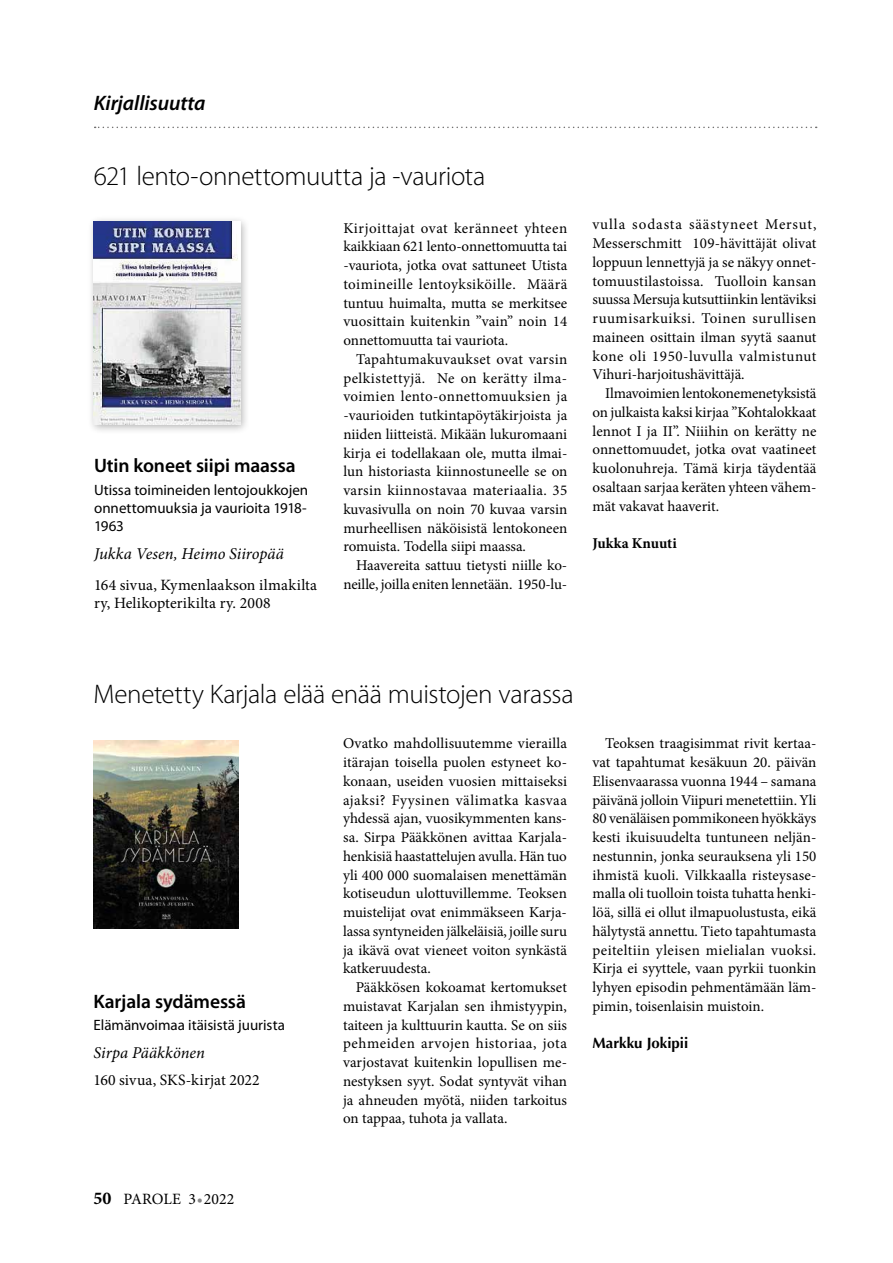
<style>
.page{position:relative;width:893px;height:1263px;background:#fff}
.page>*{position:absolute;margin:0;border:0;box-sizing:border-box;transform-origin:0 0}
.t1{font:300 27px "Myriad Pro";letter-spacing:-.015em;color:#000}
.t2{font:italic 600 21px "Myriad Pro";letter-spacing:-.005em;color:#000}
.t3{font:600 19.5px "Myriad Pro";letter-spacing:-.005em;color:#000}
.t4{font:italic 16.5px "Minion Pro";color:#000}
.t5{font:15.75px/18px "Minion Pro";letter-spacing:.005em;color:#000}
.t6{font:15px/18.8px "Minion Pro";color:#000;text-align:justify}
.t7{font:15px/18.3px "Myriad Pro";color:#000;text-align:justify}
.t8{font:700 15px "Optima";color:#000}
.t9{font:700 15px "Minion Pro";letter-spacing:-.005em;color:#000}
.s1{font-weight:700;font-size:18px}
.s2{color:#878787}
</style>
<div class="page">
<svg style="left:95px;top:127px;width:722px;height:1px"></svg>
<img style="left:94px;top:740px;width:145px;height:188px">
<div style="left:87px;top:215px;width:163px;height:219px;background:#000;opacity:.3"></div>
<img style="left:94px;top:222px;width:147px;height:202px">
<h2 class="t2" style="left:94px;top:90px;width:113px">Kirjallisuutta</h2>
<h1 class="t1" style="left:94px;top:161px;width:393px">621 lento-onnettomuutta ja -vauriota</h1>
<h3 class="t3" style="left:94px;top:453px;width:203px">Utin koneet siipi maassa</h3>
<p class="t7" style="left:94px;top:480px;width:216px">Utissa toimineiden lentojoukkojen onnettomuuksia ja vaurioita 1918- 1963</p>
<p class="t4" style="left:94px;top:543px;width:191px">Jukka Vesen, Heimo Siiropää</p>
<p class="t5" style="left:94px;top:576px;width:225px">164 sivua, Kymenlaakson ilmakilta ry, Helikopterikilta ry. 2008</p>
<p class="t6" style="left:343px;top:218px;width:226px">Kirjoittajat ovat keränneet yhteen kaikkiaan 621 lento-onnettomuutta tai -vauriota, jotka ovat sattuneet Utista toimineille lentoyksiköille. Määrä tuntuu huimalta, mutta se merkitsee vuosittain kuitenkin ”vain” noin 14 onnettomuutta tai vauriota.</p>
<p class="t6" style="left:343px;top:350px;width:225px;text-indent:13px">Tapahtumakuvaukset ovat varsin pelkistettyjä. Ne on kerätty ilma&shy;voimien lento-onnettomuuksien ja -vaurioiden tutkintapöytäkirjoista ja niiden liitteistä. Mikään lukuromaani kirja ei todellakaan ole, mutta ilmai&shy;lun historiasta kiinnostuneelle se on varsin kiinnostavaa materiaalia. 35 kuvasivulla on noin 70 kuvaa varsin murheellisen näköisistä lentokoneen romuista. Todella siipi maassa.</p>
<p class="t6" style="left:343px;top:556px;width:225px;text-align:right">Haavereita sattuu tietysti niille ko&shy;neille, joilla eniten lennetään. 1950-lu-</p>
<p class="t6" style="left:592px;top:215px;width:225px">vulla sodasta säästyneet Mersut, Messerschmitt 109-hävittäjät olivat loppuun lennettyjä ja se näkyy onnet&shy;tomuustilastoissa. Tuolloin kansan suussa Mersuja kutsuttiinkin lentäviksi ruumisarkuiksi. Toinen surullisen maineen osittain ilman syytä saanut kone oli 1950-luvulla valmistunut Vihuri-harjoitushävittäjä.</p>
<p class="t6" style="left:592px;top:384px;width:225px;text-indent:13px">Ilmavoimien lentokonemenetyksistä on julkaista kaksi kirjaa ”Kohtalokkaat lennot I ja II”. Niiihin on kerätty ne onnettomuudet, jotka ovat vaatineet kuolonuhreja. Tämä kirja täydentää osaltaan sarjaa keräten yhteen vähem&shy;mät vakavat haaverit.</p>
<p class="t9" style="left:592px;top:533px;width:86px">Jukka Knuuti</p>
<h1 class="t1" style="left:94px;top:679px;width:482px">Menetetty Karjala elää enää muistojen varassa</h1>
<h3 class="t3" style="left:94px;top:989px;width:154px">Karjala sydämessä</h3>
<p class="t7" style="left:94px;top:1015px;width:193px">Elämänvoimaa itäisistä juurista</p>
<p class="t4" style="left:94px;top:1041px;width:113px">Sirpa Pääkkönen</p>
<p class="t5" style="left:94px;top:1071px;width:168px">160 sivua, SKS-kirjat 2022</p>
<p class="t6" style="left:343px;top:734px;width:226px">Ovatko mahdollisuutemme vierailla itärajan toisella puolen estyneet ko&shy;konaan, useiden vuosien mittaiseksi ajaksi? Fyysinen välimatka kasvaa yhdessä ajan, vuosikymmenten kans&shy;sa. Sirpa Pääkkönen avittaa Karjala&shy;henkisiä haastattelujen avulla. Hän tuo yli 400 000 suomalaisen menettämän kotiseudun ulottuvillemme. Teoksen muistelijat ovat enimmäkseen Karja&shy;lassa syntyneiden jälkeläisiä, joille suru ja ikävä ovat vieneet voiton synkästä katkeruudesta.</p>
<p class="t6" style="left:343px;top:978px;width:225px;text-indent:13px">Pääkkösen kokoamat kertomukset muistavat Karjalan sen ihmistyypin, taiteen ja kulttuurin kautta. Se on siis pehmeiden arvojen historiaa, jota varjostavat kuitenkin lopullisen me&shy;nestyksen syyt. Sodat syntyvät vihan ja ahneuden myötä, niiden tarkoitus on tappaa, tuhota ja vallata.</p>
<p class="t6" style="left:592px;top:734px;width:225px;text-indent:13px">Teoksen traagisimmat rivit kertaa&shy;vat tapahtumat kesäkuun 20. päivän Elisenvaarassa vuonna 1944 – samana päivänä jolloin Viipuri menetettiin. Yli 80 venäläisen pommikoneen hyökkäys kesti ikuisuudelta tuntuneen neljän&shy;nestunnin, jonka seurauksena yli 150 ihmistä kuoli. Vilkkaalla risteysase&shy;malla oli tuolloin toista tuhatta henki&shy;löä, sillä ei ollut ilmapuolustusta, eikä hälytystä annettu. Tieto tapahtumasta peiteltiin yleisen mielialan vuoksi.<br>Kirja ei syyttele, vaan pyrkii tuonkin lyhyen episodin pehmentämään läm&shy;pimin, toisenlaisin muistoin.</p>
<p class="t8" style="left:592px;top:1034px;width:97px">Markku Jokipii</p>
<p class="t5" style="left:94px;top:1190px;width:142px"><span class="s1">50</span> PAROLE 3<span class="s2">•</span>2022</p>
</div>
